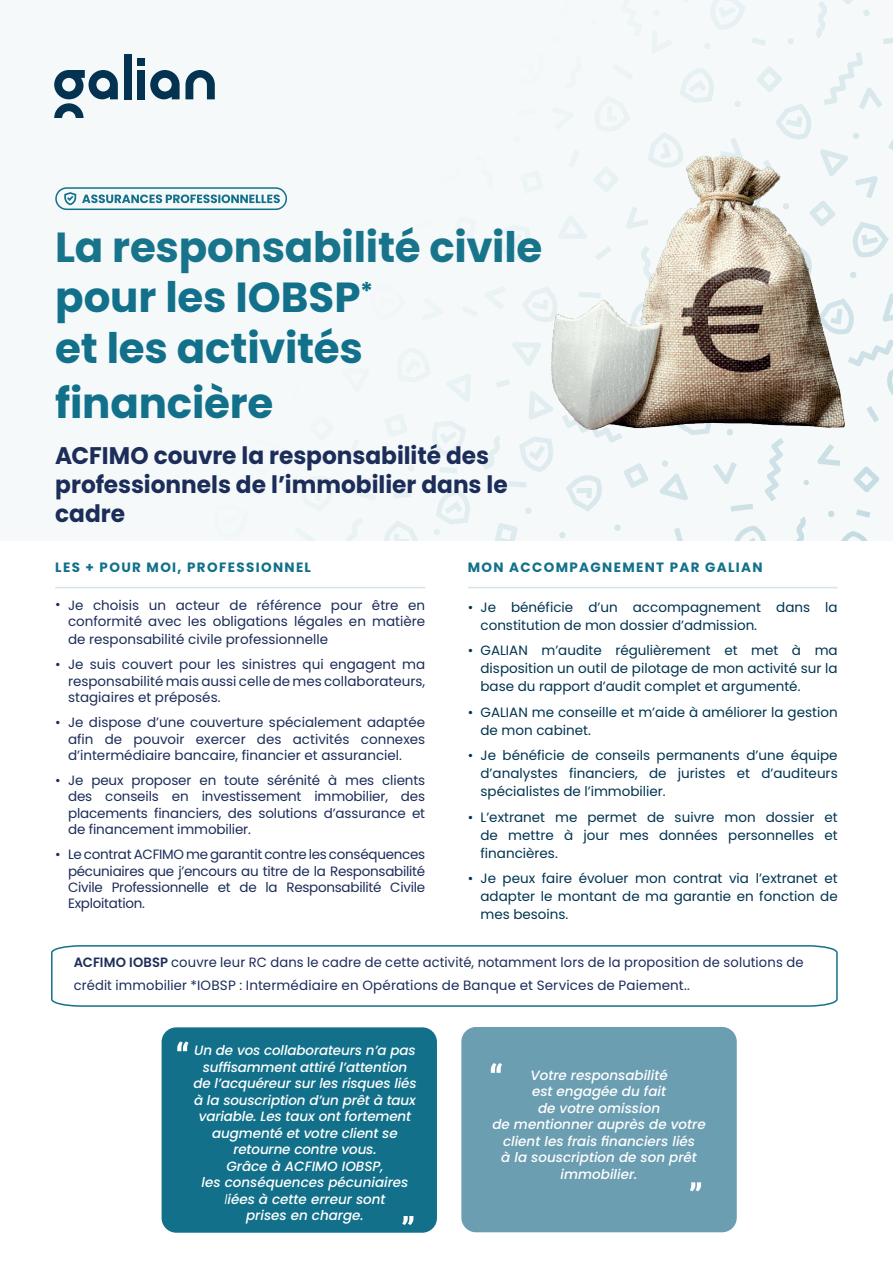
<style>
.page{position:relative;width:893px;height:1263px;background:#fff}
.page>*{position:absolute;margin:0;border:0;box-sizing:border-box;transform-origin:0 0}
.t1{font:700 42px/50.4px "Poppins";letter-spacing:-.005em;color:#12708a}
.t2{font:700 24px/28.8px "Poppins";color:#1c2d5a}
.t3{font:13.5px/16.2px "Poppins";color:#1c2d5a;text-align:justify}
.t4{font:13.5px/18px "Poppins";color:#013451;text-align:justify}
.t5{font:italic 500 13.5px/16.5px "Poppins";color:#fff;text-align:center}
.t6{font:700 13.5px "Poppins";letter-spacing:.1em;color:#12708a}
.s1{color:#18748b}
.s2{font-weight:600}
.s3{font-weight:300}
</style>
<div class="page">
<svg style="left:51px;top:945px;width:787px;height:62px"></svg>
<hr style="left:55px;top:587px;width:370px;height:1px;background:#d5e3ea">
<hr style="left:468px;top:587px;width:370px;height:1px;background:#d5e3ea">
<div style="left:162px;top:1027px;width:275px;height:206px;background:#12708a;border-radius:15px"></div>
<div style="left:461px;top:1027px;width:276px;height:205px;background:#6c9eb2;border-radius:15px"></div>
<svg style="left:177px;top:1041px;width:11px;height:10px"></svg>
<svg style="left:491px;top:1063px;width:11px;height:10px"></svg>
<svg style="left:402px;top:1216px;width:11px;height:9px"></svg>
<svg style="left:690px;top:1182px;width:11px;height:9px"></svg>
<svg style="left:54px;top:0;width:839px;height:540px"></svg>
<div style="left:137px;top:70px;width:8px;height:29px;background:#033350"></div>
<div style="left:137px;top:58px;width:8px;height:8px;background:#033350"></div>
<h1 class="t1" style="left:55px;top:222px;width:489px"><span class="s1">La responsabilité civile </span>pour les IOBSP<sup>*<br></sup>et les activités</h1>
<h1 class="t1" style="left:55px;top:378px;width:220px">financière</h1>
<h2 class="t2" style="left:55px;top:441px;width:454px">ACFIMO couvre la responsabilité des professionnels de l’immobilier dans le cadre</h2>
<p class="t6" style="left:55px;top:560px;width:257px">LES + POUR MOI, PROFESSIONNEL</p>
<p class="t3" style="left:55px;top:597px;width:371px;text-align:right">• Je choisis un acteur de référence pour être en conformité avec les obligations légales en matière</p>
<p class="t3" style="left:68px;top:631px;width:262px">de responsabilité civile professionnelle</p>
<p class="t3" style="left:68px;top:657px;width:359px;text-indent:-13px">• Je suis couvert pour les sinistres qui engagent ma responsabilité mais aussi celle de mes collaborateurs, stagiaires et préposés.</p>
<p class="t3" style="left:68px;top:715px;width:359px;text-indent:-13px">• Je dispose d’une couverture spécialement adaptée afin de pouvoir exercer des activités connexes d’intermédiaire bancaire, financier et assuranciel.</p>
<p class="t3" style="left:68px;top:772px;width:359px;text-indent:-13px">• Je peux proposer en toute sérénité à mes clients des conseils en investissement immobilier, des placements financiers, des solutions d’assurance et de financement immobilier.</p>
<p class="t3" style="left:68px;top:846px;width:359px;text-indent:-13px">• Le contrat ACFIMO me garantit contre les conséquences pécuniaires que j’encours au titre de la Responsabilité Civile Professionnelle et de la Responsabilité Civile Exploitation.</p>
<p class="t6" style="left:468px;top:560px;width:296px">MON ACCOMPAGNEMENT PAR GALIAN</p>
<p class="t4" style="left:480px;top:598px;width:359px;text-indent:-13px">• Je bénéficie d’un accompagnement dans la constitution de mon dossier d’admission.</p>
<p class="t4" style="left:480px;top:641px;width:359px;text-indent:-13px">• GALIAN m’audite régulièrement et met à ma disposition un outil de pilotage de mon activité sur la base du rapport d’audit complet et argumenté.</p>
<p class="t4" style="left:480px;top:703px;width:359px;text-indent:-13px">• GALIAN me conseille et m’aide à améliorer la gestion de mon cabinet.</p>
<p class="t4" style="left:480px;top:746px;width:359px;text-indent:-13px">• Je bénéficie de conseils permanents d’une équipe d’analystes financiers, de juristes et d’auditeurs spécialistes de l’immobilier.</p>
<p class="t4" style="left:480px;top:808px;width:359px;text-indent:-13px">• L’extranet me permet de suivre mon dossier et de mettre à jour mes données personnelles et financières.</p>
<p class="t4" style="left:480px;top:869px;width:359px;text-indent:-13px">• Je peux faire évoluer mon contrat via l’extranet et adapter le montant de ma garantie en fonction de mes besoins.</p>
<p class="t3" style="left:74px;top:951px;width:731px;line-height:22.5px"><span class="s2">ACFIMO IOBSP</span> couvre leur RC dans le cadre de cette activité, notamment lors de la proposition de solutions de crédit immobilier *IOBSP : Intermédiaire en Opérations de Banque et Services de Paiement..</p>
<p class="t5" style="left:193px;top:1042px;width:225px">Un de vos collaborateurs n’a pas suffisamment attiré l’attention de l’acquéreur sur les risques liés à la souscription d’un prêt à taux variable. Les taux ont fortement augmenté et votre client se retourne contre vous.<br>Grâce à ACFIMO IOBSP,<br>les conséquences pécuniaires <span class="s3">l</span>iées à cette erreur sont<br>prises en charge.</p>
<p class="t5" style="left:492px;top:1067px;width:215px">Votre responsabilité<br>est engagée du fait<br>de votre omission<br>de mentionner auprès de votre client les frais financiers liés<br>à la souscription de son prêt immobilier.</p>
</div>
